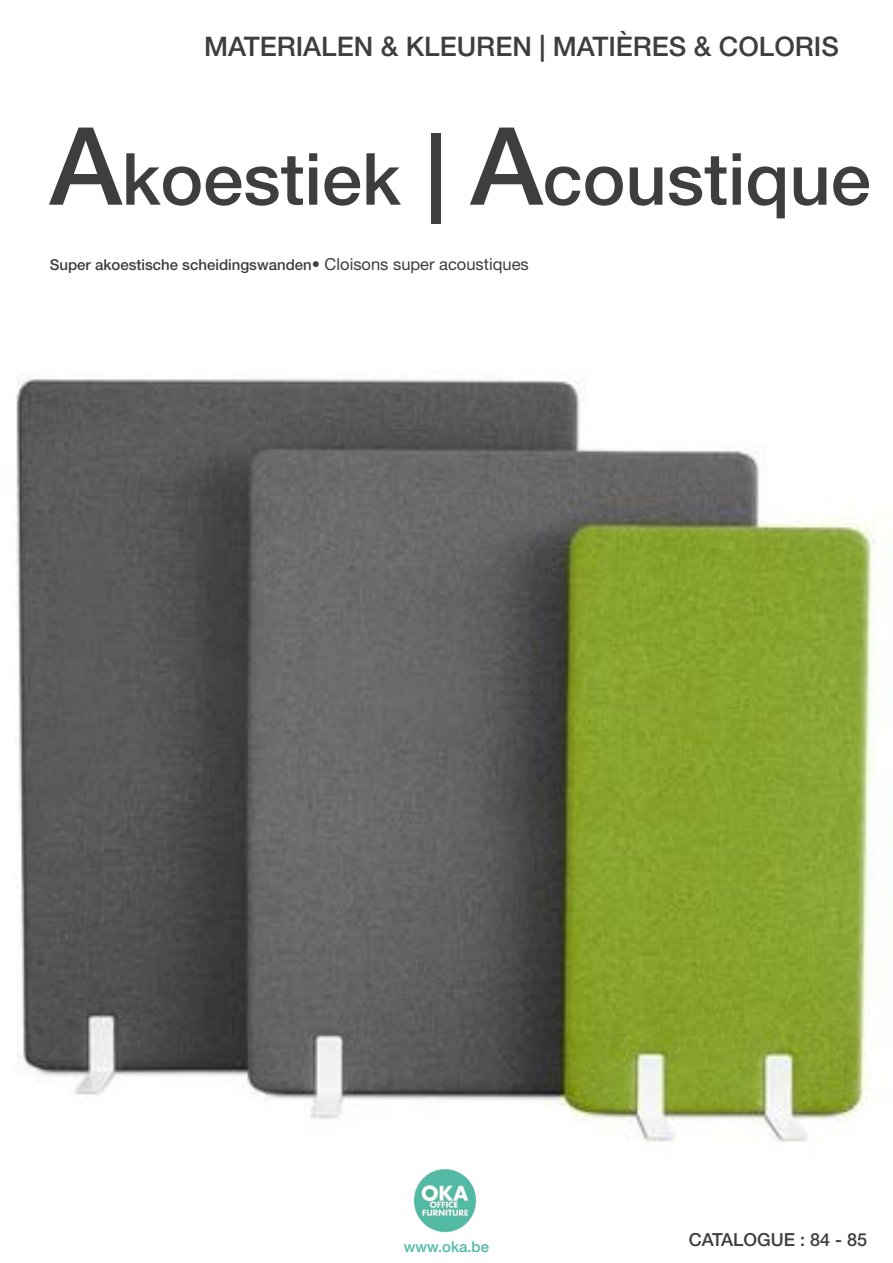
<style>
.page{position:relative;width:893px;height:1263px;background:#fff}
.page>*{position:absolute;margin:0;border:0;box-sizing:border-box;transform-origin:0 0}
.t1{font:500 72px "Helvetica Neue LT Std";color:#3e3e3f}
.t2{font:500 27px "Helvetica Neue LT Std";color:#3e3e3f}
.t3{font:500 18px "Helvetica Neue LT Std";color:#3e3e3f}
.t4{font:500 15px "Helvetica Neue LT Std";color:#3e3e3f}
.t5{font:500 15px "Helvetica Neue LT Std";color:#51baa4}
.s1{font-size:108px}
.s2{font-size:90px}
.s3{font-size:16.5px}
.s4{font-weight:400;font-size:16.5px}
</style>
<div class="page">
<img style="left:16px;top:379px;width:859px;height:763px">
<img style="left:413px;top:1169px;width:64px;height:63px">
<p class="t2" style="left:204px;top:30px;width:636px">MATERIALEN &amp; KLEUREN | MATIÈRES &amp; COLORIS</p>
<p class="t1" style="left:50px;top:136px;width:822px"><span class="s1">A</span>koestiek <span class="s2">|</span> <span class="s1">A</span>coustique</p>
<p class="t4" style="left:50px;top:256px;width:481px">Super akoestische scheidingswanden<span class="s3">•</span> <span class="s4">Cloisons super acoustiques</span></p>
<p class="t5" style="left:404px;top:1238px;width:87px">www.oka.be</p>
<p class="t3" style="left:689px;top:1229px;width:180px">CATALOGUE : 84 - 85</p>
</div>
